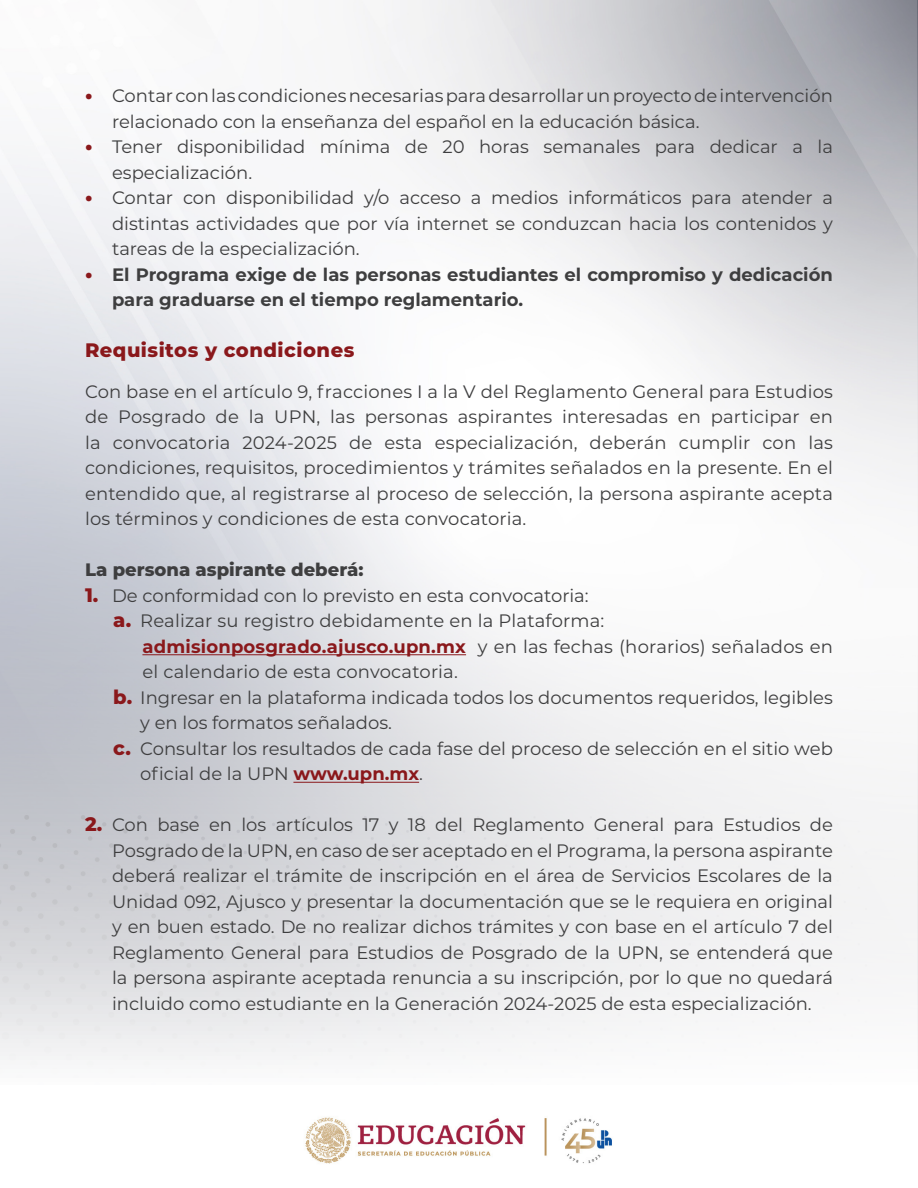
<style>
.page{position:relative;width:918px;height:1188px;background:#fff}
.page>*{position:absolute;margin:0;border:0;box-sizing:border-box;transform-origin:0 0}
.t1{font:800 19.5px "Montserrat";letter-spacing:.025em;color:#8a181b}
.t2{font:18px/25.5px "Montserrat";color:#3e3e3f}
.t3{font:700 18px/25.5px "Montserrat";color:#3e3e3f}
.t4{font:800 18px "Montserrat";color:#3e3e3f}
.s1{font-weight:800;font-size:19.5px;color:#8a181b}
.s2{font-weight:700;color:#8a181b}
</style>
<div class="page">
<img style="left:0;top:0;width:918px;height:1164px">
<img style="left:829px;top:1085px;width:89px;height:79px">
<hr style="left:142px;top:654px;width:324px;height:1px;background:#8a181b">
<hr style="left:293px;top:782px;width:126px;height:1px;background:#8a181b">
<p class="t2" style="left:112px;top:83px;width:722px;text-indent:-27px"><span class="s1">•</span> Contar con las condiciones necesarias para desarrollar un proyecto de intervención relacionado con la enseñanza del español en la educación básica.</p>
<p class="t2" style="left:112px;top:134px;width:722px;text-indent:-27px"><span class="s1">•</span> Tener disponibilidad mínima de 20 horas semanales para dedicar a la especialización.</p>
<p class="t2" style="left:112px;top:185px;width:722px;text-align:justify;text-indent:-27px"><span class="s1">•</span> Contar con disponibilidad y/o acceso a medios informáticos para atender a distintas actividades que por vía internet se conduzcan hacia los contenidos y tareas de la especialización.</p>
<p class="t3" style="left:112px;top:261px;width:722px;text-indent:-27px"><span class="s1">•</span> El Programa exige de las personas estudiantes el compromiso y dedicación para graduarse en el tiempo reglamentario.</p>
<p class="t1" style="left:85px;top:336px;width:271px">Requisitos y condiciones</p>
<p class="t2" style="left:85px;top:378px;width:750px;text-align:justify">Con base en el artículo 9, fracciones I a la V del Reglamento General para Estudios de Posgrado de la UPN, las personas aspirantes interesadas en participar en la convocatoria 2024-2025 de esta especialización, deberán cumplir con las condiciones, requisitos, procedimientos y trámites señalados en la presente. En el entendido que, al registrarse al proceso de selección, la persona aspirante acepta los términos y condiciones de esta convocatoria.</p>
<p class="t4" style="left:85px;top:557px;width:280px">La persona aspirante deberá:</p>
<p class="t2" style="left:85px;top:582px;width:505px"><span class="s1">1.</span> De conformidad con lo previsto en esta convocatoria:</p>
<p class="t2" style="left:113px;top:608px;width:493px"><span class="s1">a.</span> Realizar su registro debidamente en la Plataforma:</p>
<p class="t2" style="left:142px;top:633px;width:692px"><span class="s2">admisionposgrado.ajusco.upn.mx</span> y en las fechas (horarios) señalados en el calendario de esta convocatoria.</p>
<p class="t2" style="left:140px;top:684px;width:694px;text-indent:-27px"><span class="s1">b.</span> Ingresar en la plataforma indicada todos los documentos requeridos, legibles y en los formatos señalados.</p>
<p class="t2" style="left:140px;top:735px;width:694px;text-indent:-27px"><span class="s1">c.</span> Consultar los resultados de cada fase del proceso de selección en el sitio web oficial de la UPN <span class="s2">www.upn.mx</span>.</p>
<p class="t2" style="left:112px;top:812px;width:723px;text-align:justify;text-indent:-27px"><span class="s1">2.</span> Con base en los artículos 17 y 18 del Reglamento General para Estudios de Posgrado de la UPN, en caso de ser aceptado en el Programa, la persona aspirante deberá realizar el trámite de inscripción en el área de Servicios Escolares de la Unidad 092, Ajusco y presentar la documentación que se le requiera en original y en buen estado. De no realizar dichos trámites y con base en el artículo 7 del Reglamento General para Estudios de Posgrado de la UPN, se entenderá que la persona aspirante aceptada renuncia a su inscripción, por lo que no quedará incluido como estudiante en la Generación 2024-2025 de esta especialización.</p>
</div>
